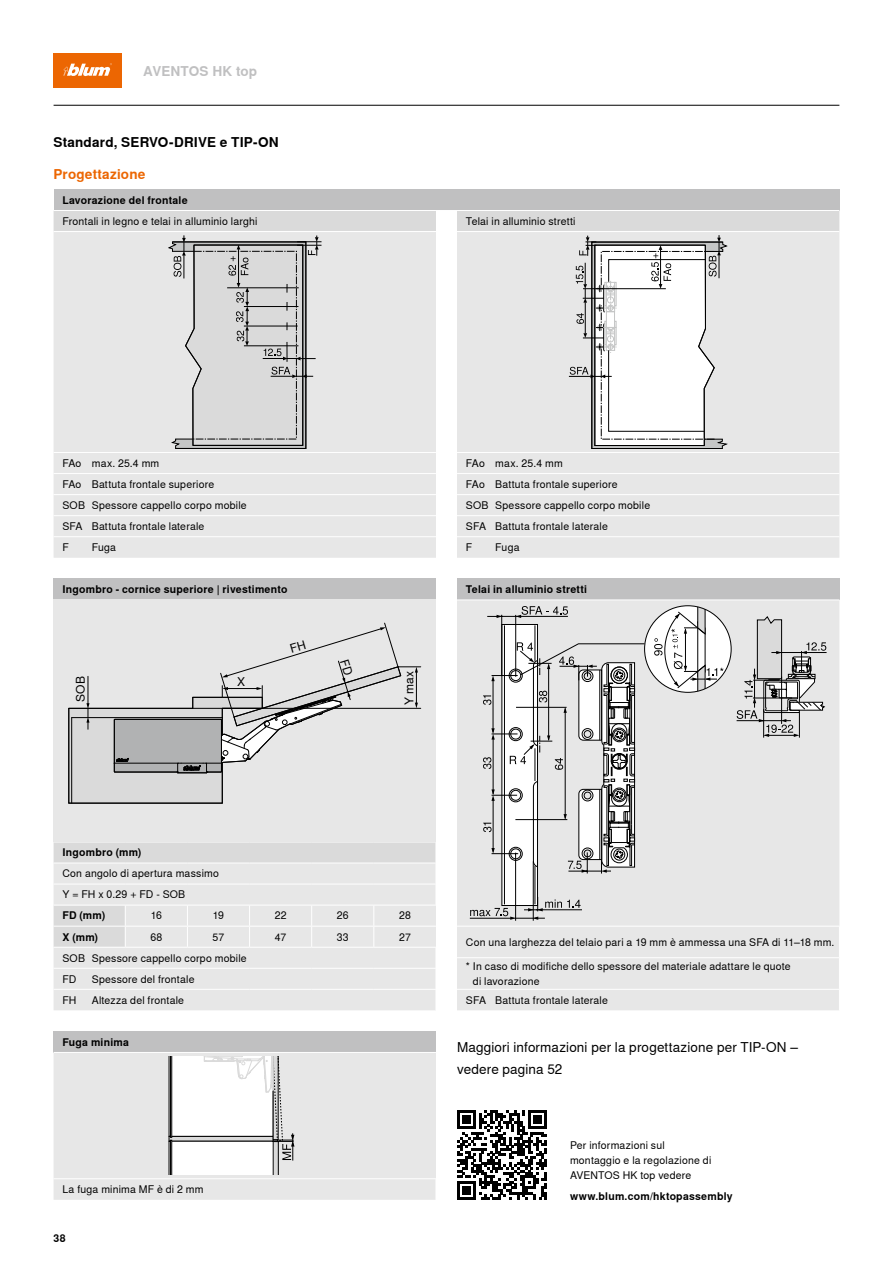
<style>
.page{position:relative;width:893px;height:1263px;background:#fff}
.page>*{position:absolute;margin:0;border:0;box-sizing:border-box;transform-origin:0 0}
.t1{font:13.5px/21px "Nimbus Sans Global";letter-spacing:.01em;color:#000}
.t2{font:700 13.5px "Nimbus Sans Global";letter-spacing:.015em;color:#000}
.t3{font:700 13.5px "Nimbus Sans Global";letter-spacing:.015em;color:#ec6602}
.t4{font:700 13.5px "Nimbus Sans Global";letter-spacing:.01em;color:#c0c0c1}
.t5{font:12px "Nimbus Sans Global";color:#000}
.t6{font:10.5px/15px "Nimbus Sans Global";letter-spacing:.02em;color:#000}
.t7{font:700 10.5px "Nimbus Sans Global";letter-spacing:.02em;color:#000}
</style>
<div class="page">
<div style="left:54px;top:54px;width:68px;height:34px;background:#ec6602"></div>
<svg style="left:63px;top:63px;width:49px;height:13px"></svg>
<div style="left:457px;top:579px;width:382px;height:21px;background:#c0c0c1"></div>
<div style="left:457px;top:600px;width:382px;height:410px;background:#e7e7e7"></div>
<hr style="left:457px;top:599px;width:382px;height:1px;background:#fff">
<hr style="left:457px;top:926px;width:383px;height:1px;background:#fff">
<hr style="left:457px;top:957px;width:383px;height:1px;background:#fff">
<hr style="left:457px;top:989px;width:383px;height:1px;background:#fff">
<div style="left:54px;top:579px;width:382px;height:21px;background:#c0c0c1"></div>
<hr style="left:54px;top:599px;width:71px;height:1px;background:#fff">
<hr style="left:125px;top:599px;width:62px;height:1px;background:#fff">
<hr style="left:187px;top:599px;width:63px;height:1px;background:#fff">
<hr style="left:250px;top:599px;width:62px;height:1px;background:#fff">
<hr style="left:312px;top:599px;width:62px;height:1px;background:#fff">
<hr style="left:374px;top:599px;width:62px;height:1px;background:#fff">
<svg style="left:54px;top:842px;width:382px;height:168px;background:#e5e5e5"></svg>
<hr style="left:54px;top:947px;width:71px;height:1px;background:#fff">
<hr style="left:125px;top:947px;width:62px;height:1px;background:#fff">
<hr style="left:187px;top:947px;width:63px;height:1px;background:#fff">
<hr style="left:250px;top:947px;width:62px;height:1px;background:#fff">
<hr style="left:312px;top:947px;width:62px;height:1px;background:#fff">
<hr style="left:374px;top:947px;width:62px;height:1px;background:#fff">
<hr style="left:54px;top:968px;width:71px;height:1px;background:#fff">
<hr style="left:125px;top:968px;width:62px;height:1px;background:#fff">
<hr style="left:187px;top:968px;width:63px;height:1px;background:#fff">
<hr style="left:250px;top:968px;width:62px;height:1px;background:#fff">
<hr style="left:312px;top:968px;width:62px;height:1px;background:#fff">
<hr style="left:374px;top:968px;width:62px;height:1px;background:#fff">
<hr style="left:54px;top:989px;width:71px;height:1px;background:#fff">
<hr style="left:125px;top:989px;width:62px;height:1px;background:#fff">
<hr style="left:187px;top:989px;width:63px;height:1px;background:#fff">
<hr style="left:250px;top:989px;width:62px;height:1px;background:#fff">
<hr style="left:312px;top:989px;width:62px;height:1px;background:#fff">
<hr style="left:374px;top:989px;width:62px;height:1px;background:#fff">
<hr style="left:54px;top:863px;width:71px;height:1px;background:#fff">
<hr style="left:125px;top:863px;width:62px;height:1px;background:#fff">
<hr style="left:187px;top:863px;width:63px;height:1px;background:#fff">
<hr style="left:250px;top:863px;width:62px;height:1px;background:#fff">
<hr style="left:312px;top:863px;width:62px;height:1px;background:#fff">
<hr style="left:374px;top:863px;width:62px;height:1px;background:#fff">
<div style="left:54px;top:1031px;width:382px;height:21px;background:#c0c0c1"></div>
<div style="left:54px;top:1053px;width:382px;height:147px;background:#e7e7e7"></div>
<hr style="left:54px;top:1178px;width:382px;height:1px;background:#fff">
<div style="left:491px;top:614px;width:154px;height:307px;background:#e7e7e7"></div>
<div style="left:645px;top:606px;width:86px;height:86px;background:#fff;border-radius:50%"></div>
<svg style="left:654px;top:606px;width:69px;height:86px"></svg>
<svg style="left:487px;top:615px;width:15px;height:3px"></svg>
<svg style="left:737px;top:615px;width:90px;height:123px;background:#c3c3c3"></svg>
<svg style="left:515px;top:606px;width:53px;height:12px"></svg>
<svg style="left:470px;top:624px;width:165px;height:296px"></svg>
<svg style="left:169px;top:1056px;width:125px;height:119px"></svg>
<div style="left:54px;top:189px;width:785px;height:21px;background:#c0c0c1"></div>
<div style="left:54px;top:449px;width:785px;height:109px;background:#e7e7e7"></div>
<hr style="left:54px;top:452px;width:382px;height:1px;background:#fff">
<hr style="left:457px;top:452px;width:382px;height:1px;background:#fff">
<hr style="left:54px;top:473px;width:382px;height:1px;background:#fff">
<hr style="left:457px;top:473px;width:382px;height:1px;background:#fff">
<hr style="left:54px;top:494px;width:382px;height:1px;background:#fff">
<hr style="left:457px;top:494px;width:382px;height:1px;background:#fff">
<hr style="left:54px;top:515px;width:382px;height:1px;background:#fff">
<hr style="left:457px;top:515px;width:382px;height:1px;background:#fff">
<hr style="left:54px;top:536px;width:382px;height:1px;background:#fff">
<hr style="left:457px;top:536px;width:382px;height:1px;background:#fff">
<svg style="left:54px;top:211px;width:785px;height:238px;background:#e0e0e0"></svg>
<div style="left:54px;top:600px;width:382px;height:242px;background:#e7e7e7"></div>
<hr style="left:69px;top:803px;width:153px;height:1px;background:#000">
<svg style="left:457px;top:1110px;width:90px;height:90px"></svg>
<hr style="left:54px;top:105px;width:785px;height:1px;background:#000">
<svg style="left:68px;top:623px;width:353px;height:180px"></svg>
<p class="t4" style="left:143px;top:63px;width:116px">AVENTOS HK top</p>
<p class="t2" style="left:54px;top:135px;width:227px">Standard, SERVO-DRIVE e TIP-ON</p>
<p class="t3" style="left:54px;top:166px;width:93px">Progettazione</p>
<p class="t7" style="left:63px;top:194px;width:127px">Lavorazione del frontale</p>
<p class="t6" style="left:63px;top:214px;width:196px">Frontali in legno e telai in alluminio larghi</p>
<p class="t6" style="left:466px;top:214px;width:111px">Telai in alluminio stretti</p>
<p class="t6" style="left:63px;top:456px;width:20px">FAo</p>
<p class="t6" style="left:466px;top:456px;width:20px">FAo</p>
<p class="t6" style="left:63px;top:477px;width:20px">FAo</p>
<p class="t6" style="left:466px;top:477px;width:20px">FAo</p>
<p class="t6" style="left:63px;top:498px;width:24px">SOB</p>
<p class="t6" style="left:466px;top:498px;width:24px">SOB</p>
<p class="t6" style="left:63px;top:519px;width:22px">SFA</p>
<p class="t6" style="left:466px;top:519px;width:22px">SFA</p>
<p class="t6" style="left:63px;top:540px;width:8px">F</p>
<p class="t6" style="left:466px;top:540px;width:8px">F</p>
<p class="t6" style="left:92px;top:456px;width:69px">max. 25.4 mm</p>
<p class="t6" style="left:495px;top:456px;width:69px">max. 25.4 mm</p>
<p class="t6" style="left:92px;top:498px;width:156px">Spessore cappello corpo mobile</p>
<p class="t6" style="left:495px;top:498px;width:156px">Spessore cappello corpo mobile</p>
<p class="t6" style="left:92px;top:477px;width:124px">Battuta frontale superiore</p>
<p class="t6" style="left:495px;top:477px;width:124px">Battuta frontale superiore</p>
<p class="t6" style="left:92px;top:519px;width:114px">Battuta frontale laterale</p>
<p class="t6" style="left:495px;top:519px;width:114px">Battuta frontale laterale</p>
<p class="t6" style="left:92px;top:540px;width:26px">Fuga</p>
<p class="t6" style="left:495px;top:540px;width:26px">Fuga</p>
<p class="t7" style="left:63px;top:583px;width:226px">Ingombro - cornice superiore | rivestimento</p>
<p class="t7" style="left:466px;top:583px;width:123px">Telai in alluminio stretti</p>
<p class="t5" style="left:74px;top:702px;width:27px;rotate:-90deg">SOB</p>
<p class="t5" style="left:402px;top:705px;width:36px;rotate:-90deg">Y max</p>
<p class="t5" style="left:237px;top:674px;width:10px">X</p>
<p class="t7" style="left:63px;top:846px;width:80px">Ingombro (mm)</p>
<p class="t6" style="left:63px;top:866px;width:158px">Con angolo di apertura massimo</p>
<p class="t6" style="left:151px;top:884px;width:36px;line-height:21px;text-indent:-88px">Y = FH x 0.29 + FD - SOB<br>16</p>
<p class="t7" style="left:63px;top:910px;width:44px">FD (mm)</p>
<p class="t6" style="left:213px;top:908px;width:13px">19</p>
<p class="t6" style="left:275px;top:908px;width:13px">22</p>
<p class="t6" style="left:337px;top:908px;width:13px">26</p>
<p class="t6" style="left:399px;top:908px;width:13px">28</p>
<p class="t7" style="left:63px;top:931px;width:37px">X (mm)</p>
<p class="t6" style="left:150px;top:929px;width:13px">68</p>
<p class="t6" style="left:213px;top:929px;width:13px">57</p>
<p class="t6" style="left:275px;top:929px;width:13px">47</p>
<p class="t6" style="left:337px;top:929px;width:13px">33</p>
<p class="t6" style="left:399px;top:929px;width:13px">27</p>
<p class="t6" style="left:63px;top:947px;width:24px;line-height:21.1px">SOB<br>FD<br>FH</p>
<p class="t6" style="left:92px;top:950px;width:156px">Spessore cappello corpo mobile</p>
<p class="t6" style="left:92px;top:968px;width:104px;line-height:21px">Spessore del frontale<br>Altezza del frontale</p>
<p class="t6" style="left:466px;top:935px;width:370px">Con una larghezza del telaio pari a 19 mm è ammessa una SFA di 11–18 mm.</p>
<p class="t6" style="left:473px;top:959px;width:319px;text-indent:-7px">* In caso di modifiche dello spessore del materiale adattare le quote di lavorazione</p>
<p class="t6" style="left:466px;top:993px;width:22px">SFA</p>
<p class="t6" style="left:495px;top:992px;width:114px">Battuta frontale laterale</p>
<p class="t7" style="left:63px;top:1036px;width:68px">Fuga minima</p>
<p class="t1" style="left:457px;top:1037px;width:342px">Maggiori informazioni per la progettazione per TIP-ON – vedere pagina 52</p>
<p class="t6" style="left:63px;top:1182px;width:143px">La fuga minima MF è di 2 mm</p>
<p class="t7" style="left:54px;top:1232px;width:14px">38</p>
<p class="t6" style="left:570px;top:1137px;width:143px">Per informazioni sul montaggio e la regolazione di<br>AVENTOS HK top vedere</p>
<p class="t7" style="left:570px;top:1190px;width:164px">www.blum.com/hktopassembly</p>
</div>
